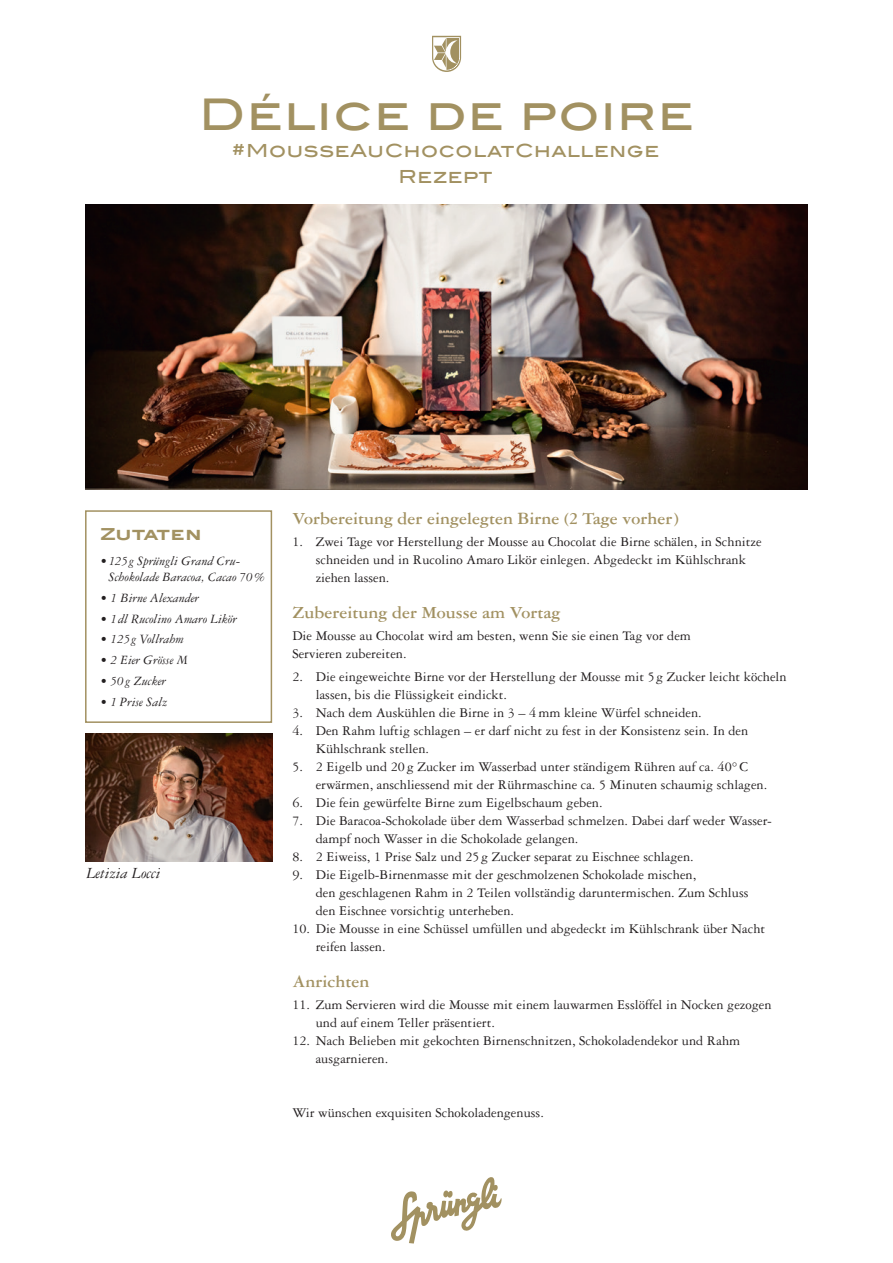
<style>
.page{position:relative;width:893px;height:1263px;background:#fff}
.page>*{position:absolute;margin:0;border:0;box-sizing:border-box;transform-origin:0 0}
.t1{font:43.5px "Blair ITC Std";letter-spacing:.04em;color:#a29161}
.t2{font:700 18px "Garamond Three";color:#a29161}
.t3{font:18px/25.5px "Blair ITC Std";letter-spacing:.04em;color:#a29161;text-align:center}
.t4{font:italic 16.5px "Garamond Three";color:#231f20}
.t5{font:700 16.5px "Blair ITC Std";letter-spacing:.015em;color:#a29161}
.t6{font:14.25px/18px "Garamond Three";color:#231f20}
.t7{font:italic 13.5px/16.5px "Garamond Three";color:#231f20}
</style>
<div class="page">
<img style="left:85px;top:204px;width:723px;height:285px">
<div style="left:85px;top:510px;width:187px;height:213px;border:2px solid #a29161"></div>
<img style="left:85px;top:733px;width:187px;height:128px">
<svg style="left:432px;top:36px;width:29px;height:36px"></svg>
<svg style="left:391px;top:1177px;width:111px;height:66px"></svg>
<h1 class="t1" style="left:199px;top:88px;width:496px">Délice de poire</h1>
<p class="t3" style="left:232px;top:138px;width:429px">#MousseAuChocolatChallenge<br>Rezept</p>
<p class="t5" style="left:100px;top:523px;width:103px">Zutaten</p>
<p class="t7" style="left:109px;top:552px;width:158px;text-indent:-9px">• 125g Sprüngli Grand Cru-<br>Schokolade Baracoa, Cacao 70%</p>
<p class="t7" style="left:100px;top:590px;width:100px">• 1 Birne Alexander</p>
<p class="t7" style="left:100px;top:610px;width:138px">• 1dl Rucolino Amaro Likör</p>
<p class="t7" style="left:100px;top:631px;width:85px">• 125g Vollrahm</p>
<p class="t7" style="left:100px;top:652px;width:89px">• 2 Eier Grösse M</p>
<p class="t7" style="left:100px;top:673px;width:67px">• 50g Zucker</p>
<p class="t7" style="left:100px;top:693px;width:69px">• 1 Prise Salz</p>
<p class="t4" style="left:86px;top:865px;width:75px">Letizia Locci</p>
<p class="t2" style="left:292px;top:508px;width:388px">Vorbereitung der eingelegten Birne (2 Tage vorher)</p>
<p class="t6" style="left:316px;top:533px;width:447px;text-indent:-23px">1. Zwei Tage vor Herstellung der Mousse au Chocolat die Birne schälen, in Schnitze schneiden und in Rucolino Amaro Likör einlegen. Abgedeckt im Kühlschrank ziehen lassen.</p>
<p class="t2" style="left:292px;top:603px;width:270px">Zubereitung der Mousse am Vortag</p>
<p class="t6" style="left:292px;top:627px;width:400px">Die Mousse au Chocolat wird am besten, wenn Sie sie einen Tag vor dem<br>Servieren zubereiten.</p>
<p class="t6" style="left:316px;top:667px;width:472px;text-indent:-23px">2. Die eingeweichte Birne vor der Herstellung der Mousse mit 5g Zucker leicht köcheln lassen, bis die Flüssigkeit eindickt.</p>
<p class="t6" style="left:292px;top:703px;width:411px">3. Nach dem Auskühlen die Birne in 3 – 4 mm kleine Würfel schneiden.</p>
<p class="t6" style="left:316px;top:721px;width:434px;text-indent:-23px">4. Den Rahm luftig schlagen – er darf nicht zu fest in der Konsistenz sein. In den<br>Kühlschrank stellen.</p>
<p class="t6" style="left:316px;top:757px;width:453px;text-indent:-23px">5. 2 Eigelb und 20g Zucker im Wasserbad unter ständigem Rühren auf ca. 40° C erwärmen, anschliessend mit der Rührmaschine ca. 5 Minuten schaumig schlagen.</p>
<p class="t6" style="left:292px;top:793px;width:312px">6. Die fein gewürfelte Birne zum Eigelbschaum geben.</p>
<p class="t6" style="left:316px;top:811px;width:458px;text-indent:-23px">7. Die Baracoa-Schokolade über dem Wasserbad schmelzen. Dabei darf weder Wasser&shy;dampf noch Wasser in die Schokolade gelangen.</p>
<p class="t6" style="left:292px;top:847px;width:403px">8. 2 Eiweiss, 1 Prise Salz und 25g Zucker separat zu Eischnee schlagen.</p>
<p class="t6" style="left:316px;top:865px;width:434px;text-indent:-23px">9. Die Eigelb-Birnenmasse mit der geschmolzenen Schokolade mischen,<br>den geschlagenen Rahm in 2 Teilen vollständig daruntermischen. Zum Schluss den Eischnee vorsichtig unterheben.</p>
<p class="t6" style="left:316px;top:919px;width:451px;text-indent:-23px">10. Die Mousse in eine Schüssel umfüllen und abgedeckt im Kühlschrank über Nacht reifen lassen.</p>
<p class="t2" style="left:292px;top:971px;width:79px">Anrichten</p>
<p class="t6" style="left:316px;top:996px;width:457px;text-indent:-23px">11. Zum Servieren wird die Mousse mit einem lauwarmen Esslöffel in Nocken gezogen und auf einem Teller präsentiert.</p>
<p class="t6" style="left:316px;top:1032px;width:426px;text-indent:-23px">12. Nach Belieben mit gekochten Birnenschnitzen, Schokoladendekor und Rahm ausgarnieren.</p>
<p class="t6" style="left:292px;top:1104px;width:253px">Wir wünschen exquisiten Schokoladengenuss.</p>
</div>
